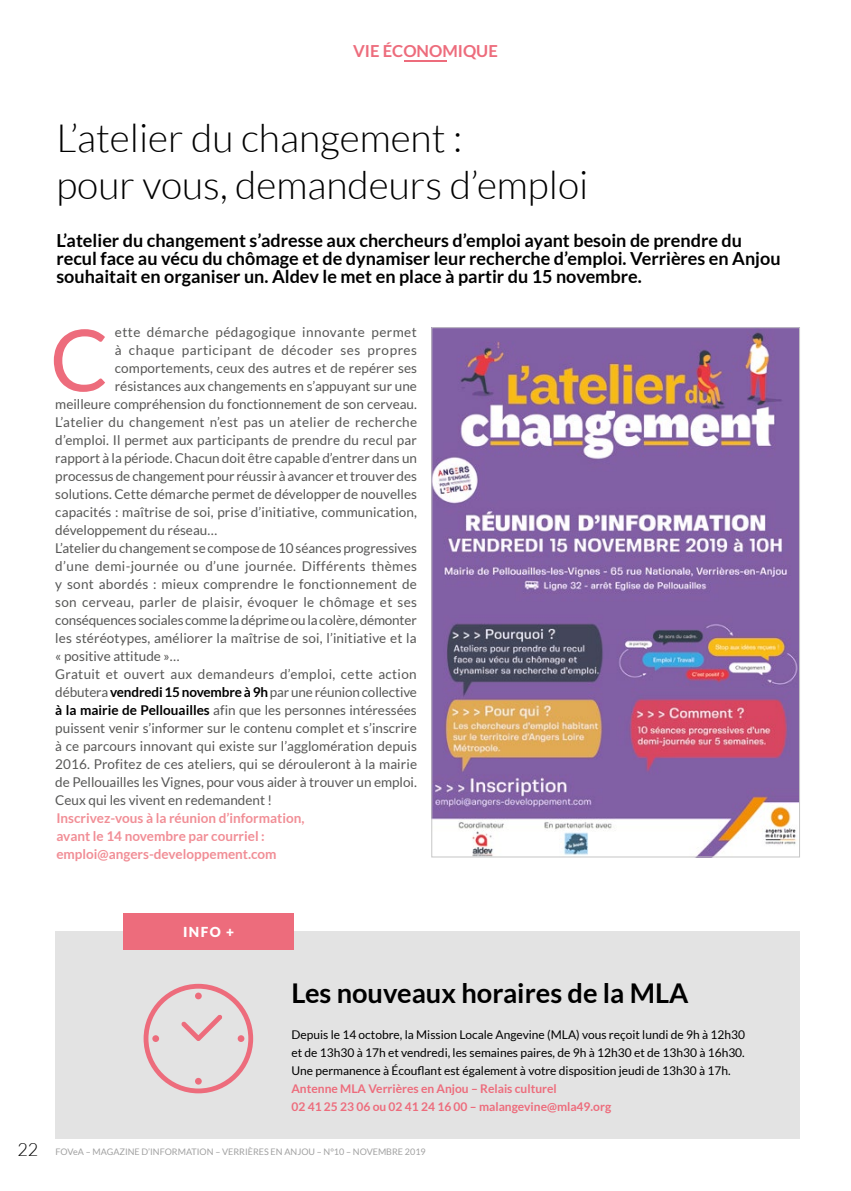
<style>
.page{position:relative;width:851px;height:1191px;background:#fff}
.page>*{position:absolute;margin:0;border:0;box-sizing:border-box;transform-origin:0 0}
.t1{font:85.5px "Lato";color:#ed6c7c}
.t2{font:300 39px/46.8px "Lato";color:#000}
.t3{font:700 27.15px "Lato";color:#000}
.t4{font:700 18px/18px "Lato";color:#000}
.t5{font:700 16.5px "Lato";color:#ed6c7c}
.t6{font:900 13.8px "Lato";color:#fff}
.t7{font:13.5px "Lato";color:#575756}
.t8{font:13.5px "Lato";letter-spacing:.025em;color:#575756}
.t9{font:700 13.5px/18px "Lato";color:#f18e96}
.t10{font:13.5px "Lato";letter-spacing:.02em;color:#575756}
.t11{font:13.5px "Lato";letter-spacing:.035em;color:#575756}
.t12{font:13.5px "Lato";letter-spacing:.04em;color:#575756}
.t13{font:12px/18px "Lato";color:#000;text-align:justify}
.t14{font:700 12px/18px "Lato";color:#ed6c7c}
.t15{font:9px "Lato";color:#a1a1a1}
.s1{font-weight:700;color:#000}
.s2{font-weight:300;font-size:18px;color:#000}
</style>
<div class="page">
<hr style="left:404px;top:60px;width:42px;height:2px;background:#ed6c7c">
<div style="left:55px;top:931px;width:744px;height:207px;background:#e3e3e3"></div>
<div style="left:124px;top:913px;width:170px;height:37px;background:#ed6c7c"></div>
<svg style="left:144px;top:983px;width:109px;height:110px"></svg>
<img style="left:433px;top:329px;width:364px;height:526px">
<p class="t5" style="left:353px;top:41px;width:146px">VIE ÉCONOMIQUE</p>
<h2 class="t2" style="left:56px;top:115px;width:533px">L’atelier du changement :<br>pour vous, demandeurs d’emploi</h2>
<p class="t4" style="left:56px;top:231px;width:725px">L’atelier du changement s’adresse aux chercheurs d’emploi ayant besoin de prendre du recul face au vécu du chômage et de dynamiser leur recherche d’emploi. Verrières en Anjou souhaitait en organiser un. Aldev le met en place à partir du 15 novembre.</p>
<p class="t11" style="left:115px;top:325px;width:303px">ette démarche pédagogique innovante permet</p>
<p class="t12" style="left:115px;top:343px;width:304px">à chaque participant de décoder ses propres</p>
<p class="t7" style="left:115px;top:361px;width:303px">comportements, ceux des autres et de repérer ses</p>
<p class="t7" style="left:115px;top:379px;width:303px">résistances aux changements en s’appuyant sur une</p>
<p class="t7" style="left:55px;top:397px;width:363px">meilleure compréhension du fonctionnement de son cerveau.</p>
<p class="t10" style="left:55px;top:415px;width:363px">L’atelier du changement n’est pas un atelier de recherche</p>
<p class="t7" style="left:55px;top:433px;width:363px">d’emploi. Il permet aux participants de prendre du recul par</p>
<p class="t7" style="left:55px;top:451px;width:363px">rapport à la période. Chacun doit être capable d’entrer dans un</p>
<p class="t7" style="left:55px;top:469px;width:363px">processus de changement pour réussir à avancer et trouver des</p>
<p class="t7" style="left:55px;top:487px;width:363px">solutions. Cette démarche permet de développer de nouvelles</p>
<p class="t7" style="left:55px;top:505px;width:363px">capacités : maîtrise de soi, prise d’initiative, communication,</p>
<p class="t7" style="left:55px;top:523px;width:163px">développement du réseau…</p>
<p class="t7" style="left:55px;top:541px;width:363px">L’atelier du changement se compose de 10 séances progressives</p>
<p class="t8" style="left:55px;top:559px;width:363px">d’une demi-journée ou d’une journée. Différents thèmes</p>
<p class="t10" style="left:55px;top:577px;width:363px">y sont abordés : mieux comprendre le fonctionnement de</p>
<p class="t8" style="left:55px;top:595px;width:363px">son cerveau, parler de plaisir, évoquer le chômage et ses</p>
<p class="t7" style="left:55px;top:613px;width:363px">conséquences sociales comme la déprime ou la colère, démonter</p>
<p class="t7" style="left:55px;top:631px;width:363px">les stéréotypes, améliorer la maîtrise de soi, l’initiative et la</p>
<p class="t7" style="left:55px;top:649px;width:126px">« positive attitude »…</p>
<p class="t8" style="left:55px;top:667px;width:363px">Gratuit et ouvert aux demandeurs d’emploi, cette action</p>
<p class="t7" style="left:55px;top:685px;width:363px">débutera <span class="s1">vendredi 15 novembre à 9h</span> par une réunion collective</p>
<p class="t7" style="left:55px;top:703px;width:363px"><span class="s1">à la mairie de Pellouailles</span> afin que les personnes intéressées</p>
<p class="t7" style="left:55px;top:721px;width:363px">puissent venir s’informer sur le contenu complet et s’inscrire</p>
<p class="t7" style="left:55px;top:739px;width:363px">à ce parcours innovant qui existe sur l’agglomération depuis</p>
<p class="t7" style="left:55px;top:757px;width:363px">2016. Profitez de ces ateliers, qui se dérouleront à la mairie</p>
<p class="t7" style="left:55px;top:775px;width:363px">de Pellouailles les Vignes, pour vous aider à trouver un emploi.</p>
<p class="t7" style="left:55px;top:793px;width:218px">Ceux qui les vivent en redemandent !</p>
<h1 class="t1" style="left:50px;top:312px;width:60px">C</h1>
<p class="t9" style="left:56px;top:809px;width:249px">Inscrivez-vous à la réunion d’information, avant le 14 novembre par courriel : emploi@angers-developpement.com</p>
<p class="t6" style="left:183px;top:923px;width:52px">INFO +</p>
<h3 class="t3" style="left:291px;top:978px;width:398px">Les nouveaux horaires de la MLA</h3>
<p class="t13" style="left:291px;top:1026px;width:455px">Depuis le 14 octobre, la Mission Locale Angevine (MLA) vous reçoit lundi de 9h à 12h30 et de 13h30 à 17h et vendredi, les semaines paires, de 9h à 12h30 et de 13h30 à 16h30.<br>Une permanence à Écouflant est également à votre disposition jeudi de 13h30 à 17h.</p>
<p class="t14" style="left:291px;top:1079px;width:321px">Antenne MLA Verrières en Anjou – Relais culturel<br>02 41 25 23 06 ou 02 41 24 16 00 – malangevine@mla49.org</p>
<p class="t15" style="left:17px;top:1147px;width:410px"><span class="s2">22</span> FOVeA – MAGAZINE D’INFORMATION – VERRIÈRES EN ANJOU – N°10 – NOVEMBRE 2019</p>
</div>
